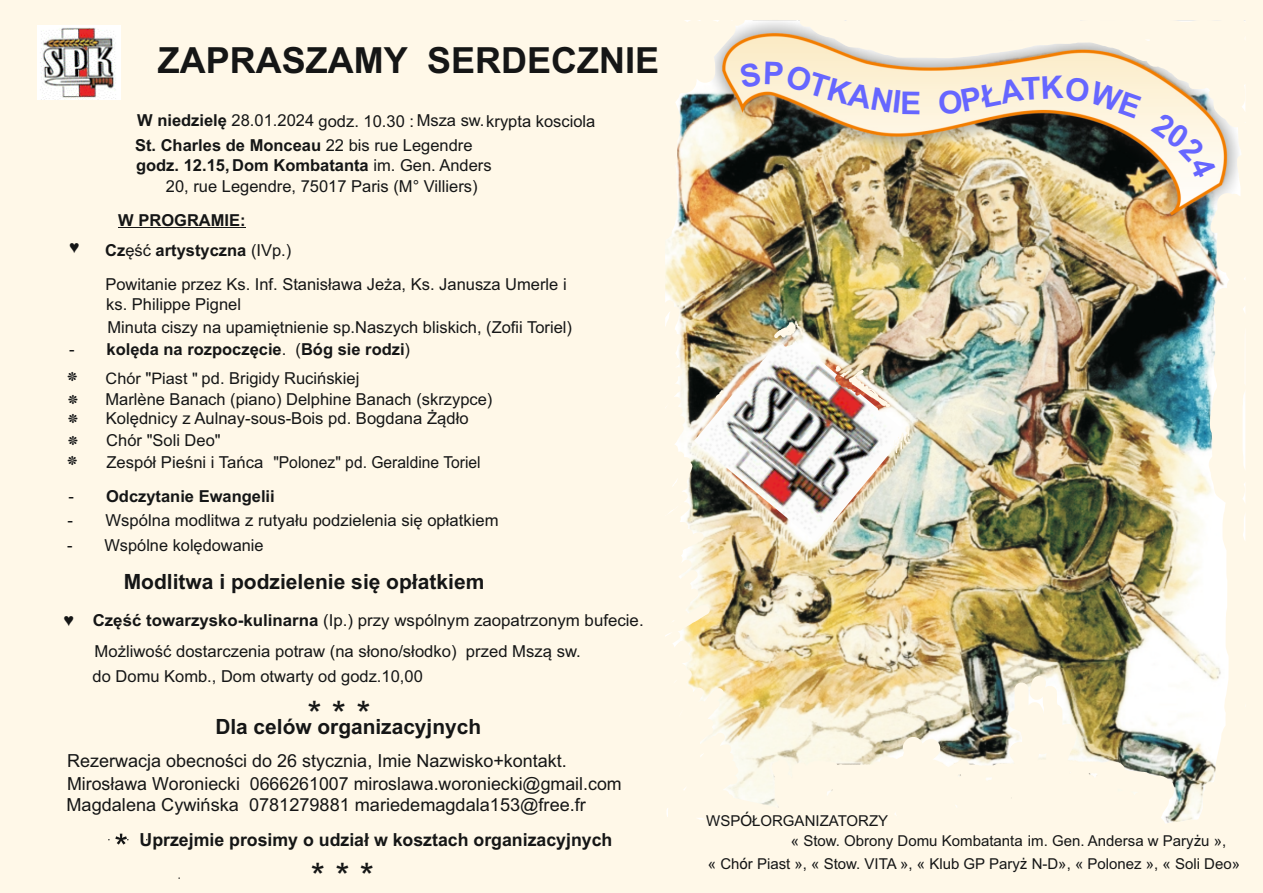
<style>
.page{position:relative;width:1263px;height:893px;background:#fff}
.page>*{position:absolute;margin:0;border:0;box-sizing:border-box;transform-origin:0 0}
.t1{font:700 36px "Arial";color:#151616}
.t2{font:36px "Arial";color:#151616}
.t3{font:27px "Arial";color:#151616}
.t4{font:700 21px "Arial";color:#151616}
.t5{font:18px/22px "Arial";color:#151616}
.t6{font:700 18px "Arial";color:#151616}
.t7{font:16.5px/23.9px "Arial";color:#151616}
.t8{font:700 16.5px/30px "Arial";color:#151616}
.t9{font:15px/19.5px "Arial";color:#151616}
.s1{font-weight:700}
.s2{font-weight:400}
.s3{font-weight:400;font-size:15.9px}
.s4{font-size:27px}
.s5{font-family:"WP Multinational A Helve"}
</style>
<div class="page">
<img style="left:0;top:0;width:1263px;height:893px">
<img style="left:674px;top:19px;width:237px;height:434px">
<img style="left:38px;top:25px;width:82px;height:74px">
<hr style="left:118px;top:228px;width:128px;height:1px;background:#151616">
<svg style="left:108px;top:834px;width:21px;height:11px"></svg>
<img style="left:694px;top:338px;width:213px;height:204px">
<svg style="left:739px;top:61px;width:181px;height:53px;background:#efddbc"></svg>
<svg style="left:939px;top:75px;width:203px;height:44px;background:#f3e5c8"></svg>
<svg style="left:1151px;top:112px;width:66px;height:67px"></svg>
<h1 class="t1" style="left:158px;top:47px;width:503px">ZAPRASZAMY SERDECZNIE</h1>
<p class="t7" style="left:135px;top:111px;width:462px"><span class="s1">W niedzielę</span> 28.01.2024 godz. 10.30 : Msza sw.krypta kosciola<br><span class="s1">St. Charles de Monceau</span> 22 bis rue Legendre</p>
<p class="t7" style="left:166px;top:156px;width:327px;line-height:21px;text-indent:-30px"><span class="s1">godz. 12.15, Dom Kombatanta</span> im. Gen. Anders<br>20, rue Legendre, 75017 Paris (M° Villiers)</p>
<p class="t8" style="left:118px;top:207px;width:129px">W PROGRAMIE:</p>
<p class="t7" style="left:69px;top:237px;width:11px">♥</p>
<p class="t7" style="left:105px;top:235px;width:463px;line-height:33.3px"><span class="s1">Cz</span>ęść <span class="s1">artystyczna</span> (IVp.)<br>Powitanie przez Ks. Inf. Stanisława Jeża, Ks. Janusza Umerle i</p>
<p class="t7" style="left:107px;top:317px;width:466px">Minuta ciszy na upamiętnienie sp.Naszych bliskich, (Zofii Toriel)</p>
<p class="t8" style="left:106px;top:335px;width:306px;text-indent:-37px"><span class="s2">-</span> kolęda na rozpoczęcie<span class="s2">. (</span>Bóg sie rodzi<span class="s2">)<br></span><span class="s3">Chór</span> <span class="s2">"</span><span class="s3">Piast "</span> <span class="s2">pd. Brigidy Rucińskiej</span></p>
<p class="t7" style="left:66px;top:391px;width:428px;line-height:19.4px"><span class="s4">٭</span> Marlène Banach (piano) Delphine Banach (skrzypce) <span class="s4">٭</span> Kolędnicy z Aulnay-sous-Bois pd. Bogdana Żądło</p>
<p class="t7" style="left:106px;top:431px;width:376px;line-height:22px;text-indent:-40px"><span class="s4">٭</span> Chór "Soli Deo"<br>Zespół Pieśni i Tańca "Polonez" pd. Geraldine Toriel</p>
<p class="t8" style="left:68px;top:483px;width:208px"><span class="s2">-</span> Odczytanie Ewangelii</p>
<p class="t7" style="left:68px;top:510px;width:432px">- Wspólna modlitwa z rutyału podzielenia się opłatkiem</p>
<p class="t7" style="left:67px;top:534px;width:198px">- Wspólne kolędowanie</p>
<p class="t4" style="left:124px;top:574px;width:362px">Modlitwa i podzielenie się opłatkiem</p>
<p class="t7" style="left:95px;top:607px;width:550px;line-height:30.2px;text-indent:-31px">♥ <span class="s1">Część towarzysko-kulinarna</span> (Ip.) przy wspólnym zaopatrzonym bufecie.<br>Możliwość dostarczenia potraw (na słono/słodko) przed Mszą sw.</p>
<p class="t7" style="left:93px;top:666px;width:332px">do Domu Komb., Dom otwarty od godz.10,00</p>
<p class="t7" style="left:106px;top:294px;width:136px">ks. Philippe Pignel</p>
<h2 class="t3" style="left:66px;top:372px;width:16px">٭</h2>
<h2 class="t3" style="left:66px;top:456px;width:16px">٭</h2>
<h1 class="t2" style="left:308px;top:701px;width:65px">* * *</h1>
<p class="t4" style="left:215px;top:719px;width:267px">Dla celów organizacyjnych</p>
<p class="t5" style="left:67px;top:751px;width:557px">Rezerwacja obecności do 26 stycznia, Imie Nazwisko+kontakt.<br>Mirosława Woroniecki 0666261007 miroslawa.woroniecki@gmail.com<br>Magdalena Cywińska 0781279881 mariedemagdala153@free.fr</p>
<p class="t6" style="left:140px;top:833px;width:474px">Uprzejmie prosimy o udział w kosztach organizacyjnych</p>
<h1 class="t2" style="left:311px;top:862px;width:65px">* * *</h1>
<p class="t9" style="left:791px;top:813px;width:437px;text-indent:-85px">WSP<span class="s5">[</span>ŁORGANIZATORZY<br>« Stow. Obrony Domu Kombatanta im. Gen. Andersa w Pary<span class="s5">ó</span>u »,</p>
<p class="t9" style="left:708px;top:855px;width:534px">« Ch<span class="s5">\</span>r Piast », « Stow. VITA », « Klub GP Pary<span class="s5">ó</span> N-D», « Polonez », « Soli Deo»</p>
</div>
